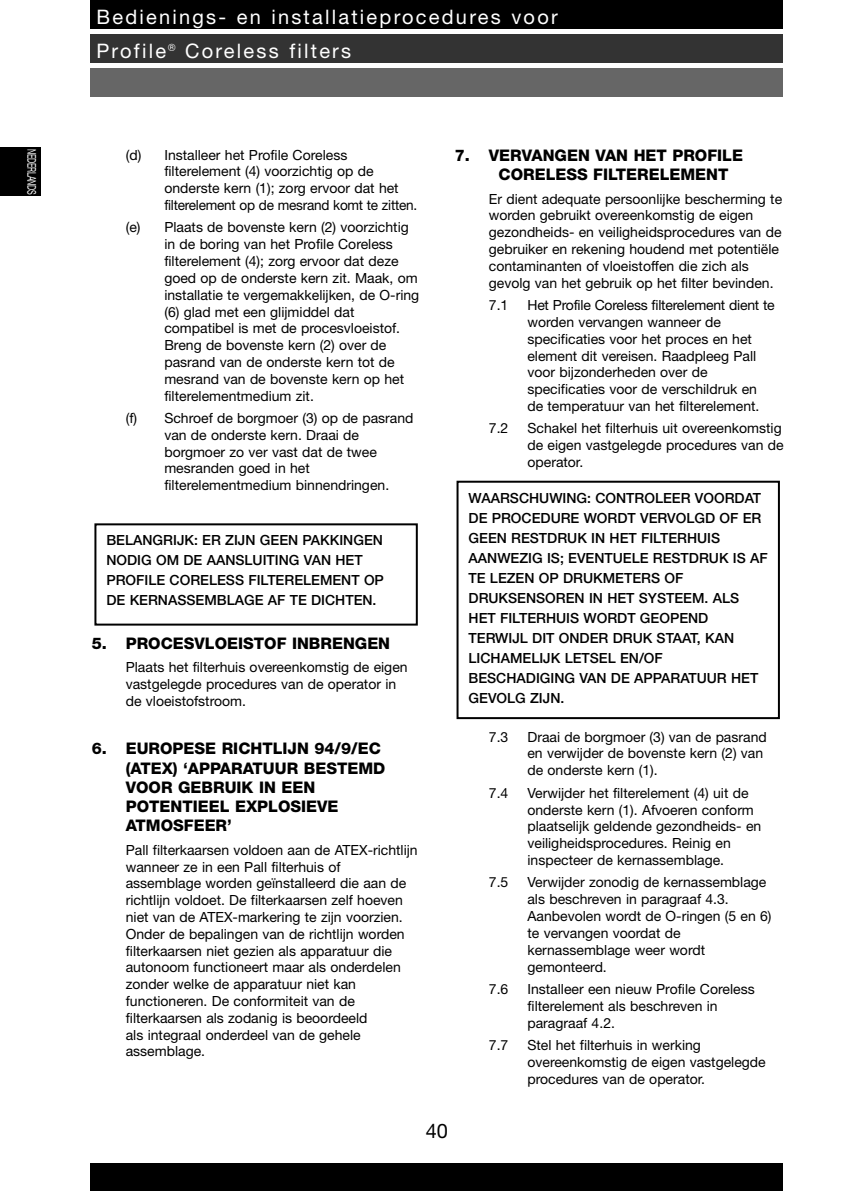
<style>
.page{position:relative;width:851px;height:1191px;background:#fff}
.page>*{position:absolute;margin:0;border:0;box-sizing:border-box;transform-origin:0 0}
.t1{font:20px/34px "Helvetica Neue";letter-spacing:.11em;color:#fff}
.t2{font:20px "Helvetica Neue";color:#000}
.t3{font:800 16px/19.2px "Helvetica Neue";color:#000}
.t4{font:14px/16.8px "Helvetica Neue";color:#000}
.t5{font:500 14px/20px "Helvetica Neue";color:#000}
.t6{font:12px "Helvetica Neue";letter-spacing:-.02em;color:#fff;scale:.6 1}
</style>
<div class="page">
<div style="left:0;top:148px;width:40px;height:48px;background:#000"></div>
<div style="left:91px;top:1163px;width:691px;height:28px;background:#000"></div>
<div style="left:91px;top:0;width:691px;height:29px;background:#000"></div>
<div style="left:91px;top:34px;width:691px;height:29px;background:#333"></div>
<div style="left:91px;top:68px;width:691px;height:29px;background:#666"></div>
<div style="left:94px;top:523px;width:324px;height:102px;border:2px solid #000"></div>
<div style="left:456px;top:481px;width:323px;height:238px;border:2px solid #000"></div>
<p class="t6" style="left:36px;top:149px;width:78px;rotate:90deg">NEDERLANDS</p>
<h1 class="t1" style="left:96px;top:2px;width:462px">Bedienings- en installatieprocedures voor<br>Profile <sup>®</sup> Coreless filters</h1>
<p class="t4" style="left:164px;top:148px;width:254px;text-indent:-39px">(d) Installeer het Profile Coreless filterelement (4) voorzichtig op de onderste kern (1); zorg ervoor dat het filterelement op de mesrand komt te zitten.</p>
<p class="t4" style="left:164px;top:220px;width:256px;text-indent:-39px">(e) Plaats de bovenste kern (2) voorzichtig in de boring van het Profile Coreless filterelement (4); zorg ervoor dat deze goed op de onderste kern zit. Maak, om installatie te vergemakkelijken, de O-ring (6) glad met een glijmiddel dat compatibel is met de procesvloeistof.<br>Breng de bovenste kern (2) over de pasrand van de onderste kern tot de mesrand van de bovenste kern op het filterelementmedium zit.</p>
<p class="t4" style="left:164px;top:411px;width:251px;text-indent:-39px">(f) Schroef de borgmoer (3) op de pasrand van de onderste kern. Draai de borgmoer zo ver vast dat de twee mesranden goed in het filterelementmedium binnendringen.</p>
<p class="t5" style="left:106px;top:531px;width:279px">BELANGRIJK: ER ZIJN GEEN PAKKINGEN NODIG OM DE AANSLUITING VAN HET PROFILE CORELESS FILTERELEMENT OP DE KERNASSEMBLAGE AF TE DICHTEN.</p>
<p class="t3" style="left:92px;top:634px;width:300px">5. PROCESVLOEISTOF INBRENGEN</p>
<p class="t4" style="left:126px;top:660px;width:283px">Plaats het filterhuis overeenkomstig de eigen vastgelegde procedures van de operator in de vloeistofstroom.</p>
<p class="t3" style="left:126px;top:740px;width:261px;text-indent:-34px">6. EUROPESE RICHTLIJN 94/9/EC (ATEX) ‘APPARATUUR BESTEMD<br>VOOR GEBRUIK IN EEN<br>POTENTIEEL EXPLOSIEVE<br>ATMOSFEER’</p>
<p class="t4" style="left:126px;top:842px;width:293px">Pall filterkaarsen voldoen aan de ATEX-richtlijn wanneer ze in een Pall filterhuis of assemblage worden geïnstalleerd die aan de richtlijn voldoet. De filterkaarsen zelf hoeven niet van de ATEX-markering te zijn voorzien.<br>Onder de bepalingen van de richtlijn worden filterkaarsen niet gezien als apparatuur die autonoom functioneert maar als onderdelen zonder welke de apparatuur niet kan functioneren. De conformiteit van de filterkaarsen als zodanig is beoordeeld<br>als integraal onderdeel van de gehele assemblage.</p>
<p class="t3" style="left:498px;top:147px;width:246px;text-indent:-44px">7. VERVANGEN VAN HET PROFILE<br>CORELESS FILTERELEMENT</p>
<p class="t4" style="left:489px;top:192px;width:295px">Er dient adequate persoonlijke bescherming te worden gebruikt overeenkomstig de eigen gezondheids- en veiligheidsprocedures van de gebruiker en rekening houdend met potentiële contaminanten of vloeistoffen die zich als gevolg van het gebruik op het filter bevinden.</p>
<p class="t4" style="left:489px;top:298px;width:21px">7.1</p>
<p class="t4" style="left:527px;top:298px;width:249px">Het Profile Coreless filterelement dient te worden vervangen wanneer de specificaties voor het proces en het element dit vereisen. Raadpleeg Pall voor bijzonderheden over de specificaties voor de verschildruk en de temperatuur van het filterelement.</p>
<p class="t4" style="left:489px;top:421px;width:21px">7.2</p>
<p class="t4" style="left:527px;top:421px;width:258px">Schakel het filterhuis uit overeenkomstig de eigen vastgelegde procedures van de operator.</p>
<p class="t5" style="left:468px;top:489px;width:301px">WAARSCHUWING: CONTROLEER VOORDAT<br>DE PROCEDURE WORDT VERVOLGD OF ER<br>GEEN RESTDRUK IN HET FILTERHUIS<br>AANWEZIG IS; EVENTUELE RESTDRUK IS AF<br>TE LEZEN OP DRUKMETERS OF<br>DRUKSENSOREN IN HET SYSTEEM. ALS<br>HET FILTERHUIS WORDT GEOPEND<br>TERWIJL DIT ONDER DRUK STAAT, KAN<br>LICHAMELIJK LETSEL EN/OF<br>BESCHADIGING VAN DE APPARATUUR HET<br>GEVOLG ZIJN.</p>
<p class="t4" style="left:489px;top:729px;width:21px">7.3</p>
<p class="t4" style="left:527px;top:729px;width:241px">Draai de borgmoer (3) van de pasrand en verwijder de bovenste kern (2) van de onderste kern (1).</p>
<p class="t4" style="left:489px;top:785px;width:21px">7.4</p>
<p class="t4" style="left:527px;top:785px;width:235px">Verwijder het filterelement (4) uit de onderste kern (1). Afvoeren conform plaatselijk geldende gezondheids- en veiligheidsprocedures. Reinig en inspecteer de kernassemblage.</p>
<p class="t4" style="left:489px;top:875px;width:21px">7.5</p>
<p class="t4" style="left:527px;top:875px;width:245px">Verwijder zonodig de kernassemblage als beschreven in paragraaf 4.3.<br>Aanbevolen wordt de O-ringen (5 en 6) te vervangen voordat de kernassemblage weer wordt gemonteerd.</p>
<p class="t4" style="left:489px;top:982px;width:21px">7.6</p>
<p class="t4" style="left:527px;top:982px;width:229px">Installeer een nieuw Profile Coreless filterelement als beschreven in paragraaf 4.2.</p>
<p class="t4" style="left:489px;top:1038px;width:21px">7.7</p>
<p class="t4" style="left:527px;top:1038px;width:240px">Stel het filterhuis in werking overeenkomstig de eigen vastgelegde procedures van de operator.</p>
<h1 class="t2" style="left:425px;top:1123px;width:24px">40</h1>
</div>
